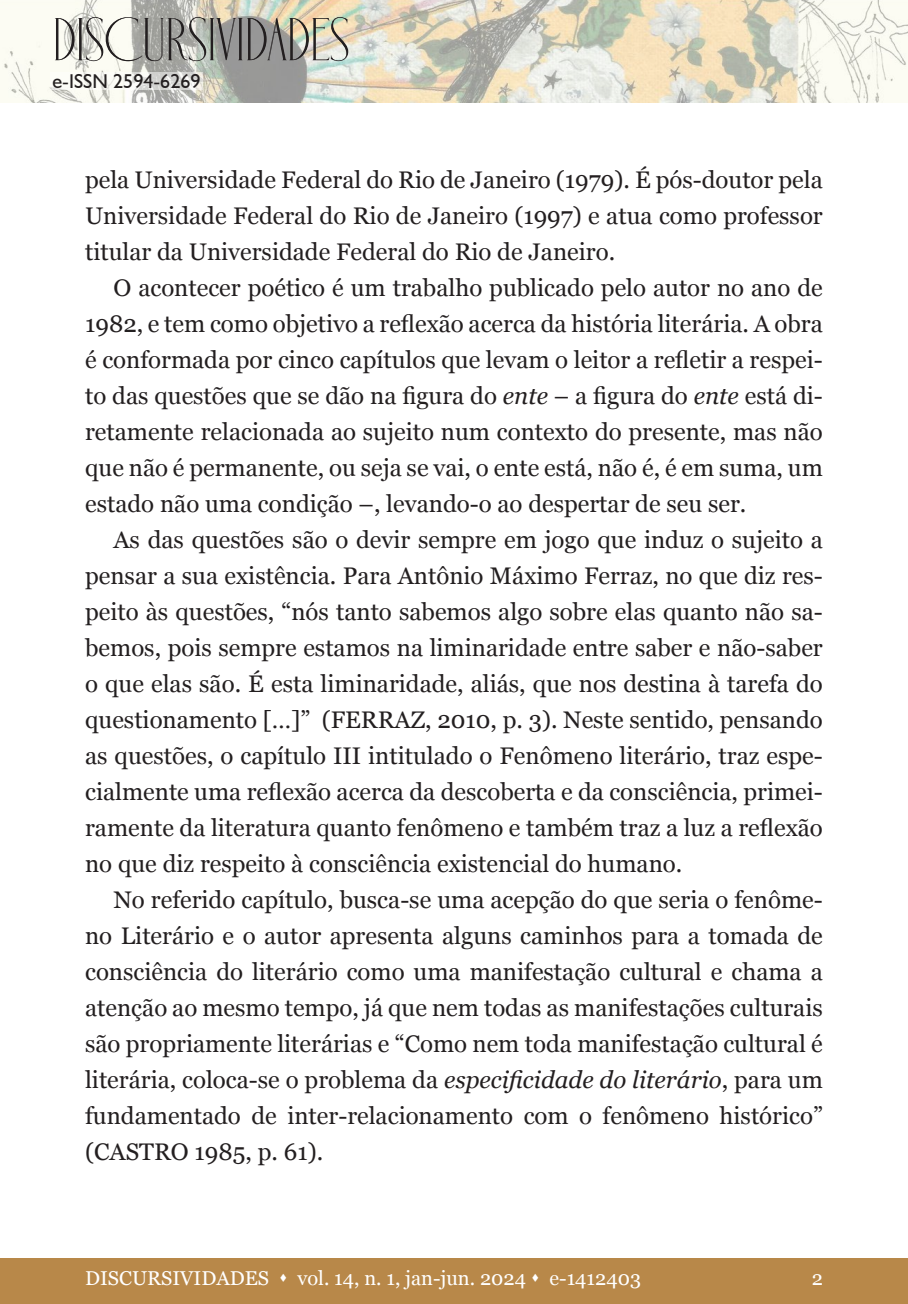
<style>
.page{position:relative;width:908px;height:1304px;background:#fff}
.page>*{position:absolute;margin:0;border:0;box-sizing:border-box;transform-origin:0 0}
.t1{font:60px "Holipop";color:#231f20}
.t2{font:24px/36px "Georgia";color:#231f20;text-align:justify}
.t3{font:20px "Georgia";color:#fff}
.t4{font:20px "Humanist 521 BT";color:#231f20}
.s1{font-style:italic}
</style>
<div class="page">
<div style="left:0;top:1259px;width:907px;height:45px;background:#b88849"></div>
<img style="left:0;top:0;width:907px;height:103px">
<svg style="left:50px;top:72px;width:153px;height:18px;fill:#f8f7f4"></svg>
<h1 class="t1" style="left:53px;top:10px;width:298px">DISCURSIVIDADES</h1>
<p class="t4" style="left:52px;top:69px;width:150px">e-ISSN 2594-6269</p>
<p class="t2" style="left:85px;top:161px;width:738px">pela Universidade Federal do Rio de Janeiro (1979). É pós-doutor pela Universidade Federal do Rio de Janeiro (1997) e atua como professor titular da Universidade Federal do Rio de Janeiro.</p>
<p class="t2" style="left:85px;top:269px;width:739px;text-indent:28px">O acontecer poético é um trabalho publicado pelo autor no ano de 1982, e tem como objetivo a reflexão acerca da história literária. A obra é conformada por cinco capítulos que levam o leitor a refletir a respei&shy;to das questões que se dão na figura do <span class="s1">ente</span> – a figura do <span class="s1">ente</span> está di&shy;retamente relacionada ao sujeito num contexto do presente, mas não que não é permanente, ou seja se vai, o ente está, não é, é em suma, um estado não uma condição –, levando-o ao despertar de seu ser.</p>
<p class="t2" style="left:85px;top:521px;width:739px;text-indent:28px">As das questões são o devir sempre em jogo que induz o sujeito a pensar a sua existência. Para Antônio Máximo Ferraz, no que diz res&shy;peito às questões, “nós tanto sabemos algo sobre elas quanto não sa&shy;bemos, pois sempre estamos na liminaridade entre saber e não-saber o que elas são. É esta liminaridade, aliás, que nos destina à tarefa do questionamento […]” (FERRAZ, 2010, p. 3). Neste sentido, pensando as questões, o capítulo III intitulado o Fenômeno literário, traz espe&shy;cialmente uma reflexão acerca da descoberta e da consciência, primei&shy;ramente da literatura quanto fenômeno e também traz a luz a reflexão no que diz respeito à consciência existencial do humano.</p>
<p class="t2" style="left:85px;top:881px;width:739px;text-indent:28px">No referido capítulo, busca-se uma acepção do que seria o fenôme&shy;no Literário e o autor apresenta alguns caminhos para a tomada de consciência do literário como uma manifestação cultural e chama a atenção ao mesmo tempo, já que nem todas as manifestações culturais são propriamente literárias e “Como nem toda manifestação cultural é literária, coloca-se o problema da <span class="s1">especificidade do literário</span>, para um fundamentado de inter-relacionamento com o fenômeno histórico” (CASTRO 1985, p. 61).</p>
<p class="t3" style="left:85px;top:1264px;width:557px">DISCURSIVIDADES ▲ vol. 14, n. 1, jan-jun. 2024 ▲ e-1412403</p>
<p class="t3" style="left:811px;top:1264px;width:13px">2</p>
</div>
